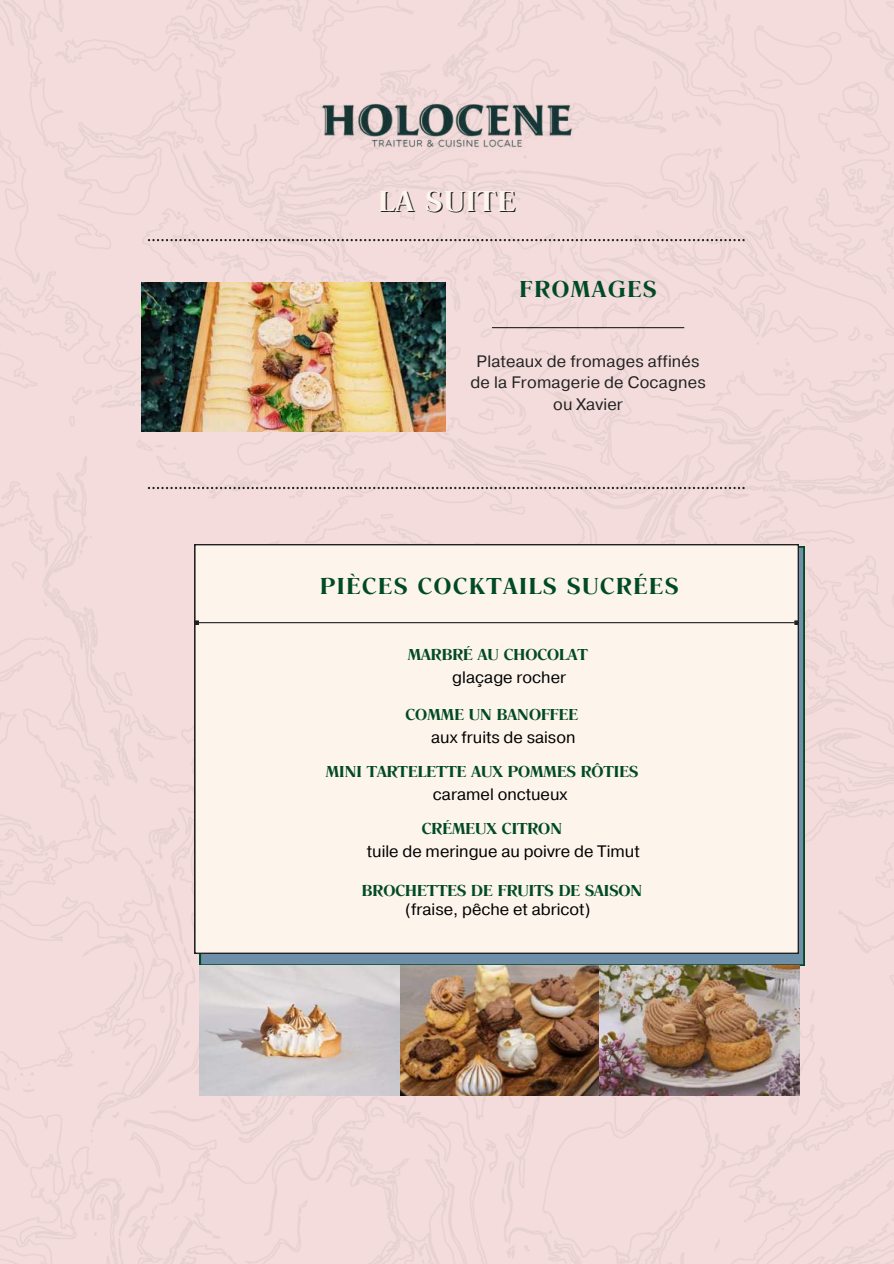
<style>
.page{position:relative;width:894px;height:1264px;background:#fff}
.page>*{position:absolute;margin:0;border:0;box-sizing:border-box;transform-origin:0 0}
.t1{font:30px ".F0 xaaaae 9218 cb 8";letter-spacing:.05em;color:#222}
.t2{font:24px ".F0 xaaaae 9218 cb 8";letter-spacing:.07em;color:#004a25}
.t3{font:16.5px ".F0 xaaaae 9218 cb 8";color:#004a25}
.t4{font:16.5px "Pragmatica";color:#000}
.t5{font:16.5px/21.3px "Pragmatica";letter-spacing:.01em;color:#222;text-align:center}
</style>
<div class="page">
<img style="left:0;top:0;width:893px;height:1263px">
<svg style="left:148px;top:487px;width:596px;height:2px"></svg>
<img style="left:308px;top:85px;width:277px;height:80px">
<svg style="left:200px;top:546px;width:604px;height:419px;background:#5e7b8e"></svg>
<div style="left:194px;top:544px;width:604px;height:409px;background:#fdf4ec"></div>
<img style="left:200px;top:965px;width:598px;height:130px">
<hr style="left:199px;top:622px;width:595px;height:1px;background:#222">
<svg style="left:194px;top:620px;width:5px;height:5px"></svg>
<svg style="left:794px;top:620px;width:4px;height:5px"></svg>
<img style="left:142px;top:282px;width:304px;height:149px">
<hr style="left:492px;top:327px;width:192px;height:1px;background:#222">
<svg style="left:148px;top:239px;width:596px;height:2px"></svg>
<h1 class="t1" style="left:380px;top:184px;width:138px">LA SUITE</h1>
<h2 class="t2" style="left:519px;top:275px;width:138px">FROMAGES</h2>
<p class="t5" style="left:470px;top:350px;width:237px">Plateaux de fromages affinés de la Fromagerie de Cocagnes ou Xavier</p>
<h2 class="t2" style="left:320px;top:571px;width:359px">PIÈCES COCKTAILS SUCRÉES</h2>
<p class="t3" style="left:407px;top:645px;width:182px">MARBRÉ AU CHOCOLAT</p>
<p class="t4" style="left:452px;top:665px;width:115px">glaçage rocher</p>
<p class="t3" style="left:405px;top:705px;width:174px">COMME UN BANOFFEE</p>
<p class="t4" style="left:431px;top:725px;width:146px">aux fruits de saison</p>
<p class="t3" style="left:325px;top:761px;width:314px">MINI TARTELETTE AUX POMMES RÔTIES</p>
<p class="t4" style="left:433px;top:782px;width:136px">caramel onctueux</p>
<p class="t3" style="left:421px;top:818px;width:142px">CRÉMEUX CITRON</p>
<p class="t4" style="left:367px;top:838px;width:274px">tuile de meringue au poivre de Timut</p>
<p class="t3" style="left:362px;top:880px;width:282px">BROCHETTES DE FRUITS DE SAISON</p>
<p class="t4" style="left:405px;top:897px;width:187px">(fraise, pêche et abricot)</p>
</div>
